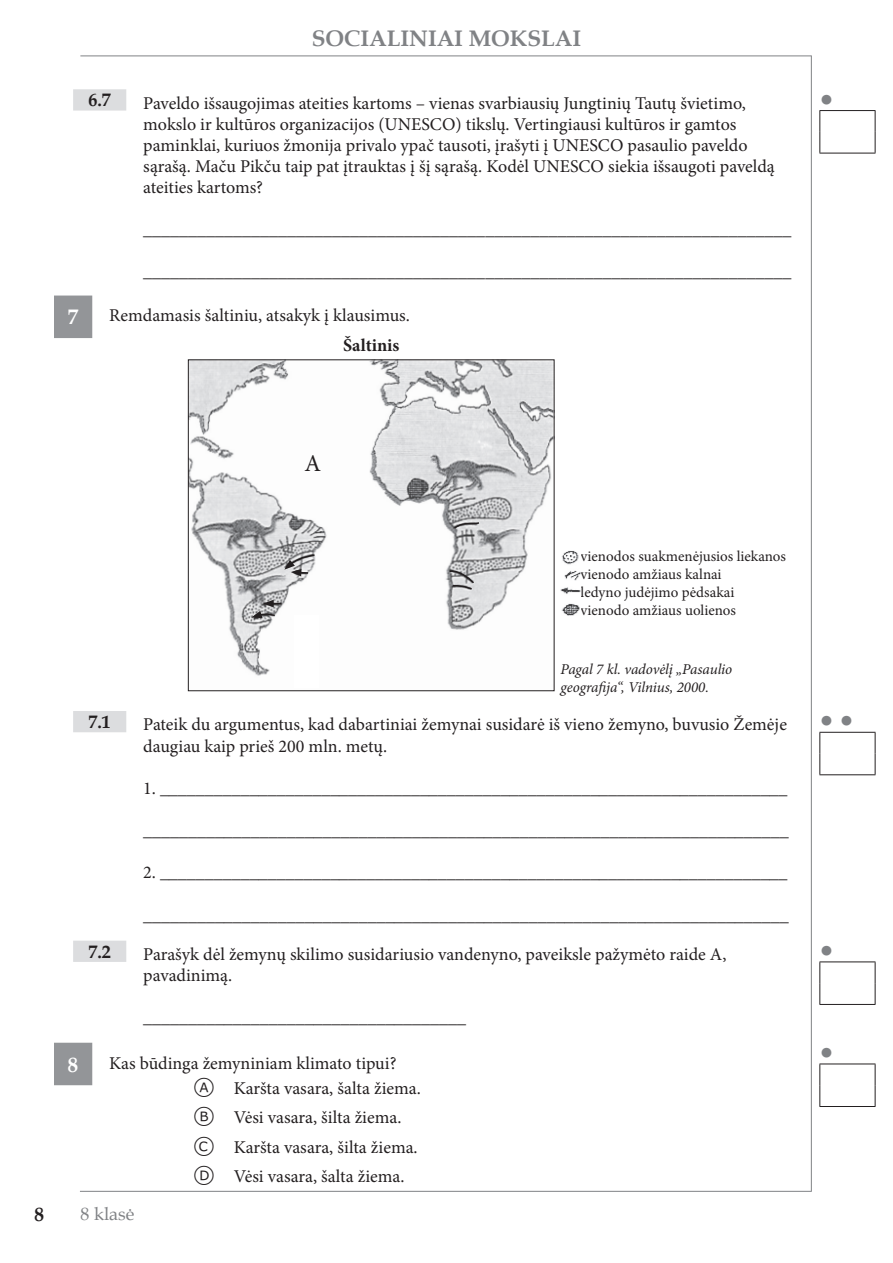
<style>
.page{position:relative;width:893px;height:1263px;background:#fff}
.page>*{position:absolute;margin:0;border:0;box-sizing:border-box;transform-origin:0 0}
.t1{font:24px "Minion Pro";color:#231f20}
.t2{font:700 22.5px "Book Antiqua";color:#808285}
.t3{font:22.5px "Arial";color:#808285}
.t4{font:700 21px "Book Antiqua";color:#fff}
.t5{font:700 19.5px "Book Antiqua";color:#231f20}
.t6{font:18px/21px "Minion Pro";color:#231f20}
.t7{font:700 18px "Book Antiqua";color:#231f20}
.t8{font:700 18px "Minion Pro";color:#231f20}
.t9{font:18px "Book Antiqua";color:#808285}
.t10{font:15px/18px "Minion Pro";color:#231f20}
.t11{font:italic 15px/18px "Minion Pro";letter-spacing:-.005em;color:#231f20}
.s1{font-family:"TIMSS options";font-size:24px}
</style>
<div class="page">
<hr style="left:80px;top:56px;width:731px;height:1px;background:#808285">
<hr style="left:811px;top:56px;width:1px;height:1136px;background:#808285">
<hr style="left:80px;top:1191px;width:731px;height:1px;background:#808285">
<svg style="left:73px;top:89px;width:53px;height:873px"></svg>
<svg style="left:54px;top:296px;width:38px;height:789px"></svg>
<hr style="left:819px;top:110px;width:56px;height:1px;background:#231f20">
<svg style="left:819px;top:111px;width:1px;height:42px"></svg>
<svg style="left:875px;top:111px;width:1px;height:42px"></svg>
<hr style="left:819px;top:153px;width:56px;height:1px;background:#231f20">
<hr style="left:819px;top:732px;width:56px;height:1px;background:#231f20">
<svg style="left:819px;top:733px;width:1px;height:41px"></svg>
<svg style="left:875px;top:733px;width:1px;height:41px"></svg>
<hr style="left:819px;top:774px;width:56px;height:1px;background:#231f20">
<hr style="left:819px;top:961px;width:56px;height:1px;background:#231f20">
<svg style="left:819px;top:962px;width:1px;height:42px"></svg>
<svg style="left:875px;top:962px;width:1px;height:42px"></svg>
<hr style="left:819px;top:1004px;width:56px;height:1px;background:#231f20">
<hr style="left:819px;top:1063px;width:56px;height:1px;background:#231f20">
<svg style="left:819px;top:1064px;width:1px;height:42px"></svg>
<svg style="left:875px;top:1064px;width:1px;height:42px"></svg>
<hr style="left:819px;top:1106px;width:56px;height:1px;background:#231f20">
<img style="left:560px;top:551px;width:21px;height:64px">
<img style="left:190px;top:361px;width:362px;height:315px">
<div style="left:188px;top:359px;width:366px;height:332px;border:1px solid #231f20"></div>
<div style="left:295px;top:615px;width:24px;height:73px;background:#fff"></div>
<svg style="left:448px;top:570px;width:27px;height:21px"></svg>
<svg style="left:452px;top:521px;width:29px;height:9px"></svg>
<svg style="left:284px;top:554px;width:32px;height:22px"></svg>
<svg style="left:251px;top:600px;width:30px;height:18px"></svg>
<p class="t2" style="left:312px;top:23px;width:271px">SOCIALINIAI MOKSLAI</p>
<p class="t7" style="left:88px;top:88px;width:24px">6.7</p>
<p class="t6" style="left:143px;top:93px;width:633px">Paveldo išsaugojimas ateities kartoms – vienas svarbiausių Jungtinių Tautų švietimo, mokslo ir kultūros organizacijos (UNESCO) tikslų. Vertingiausi kultūros ir gamtos paminklai, kuriuos žmonija privalo ypač tausoti, įrašyti į UNESCO pasaulio paveldo sąrašą. Maču Pikču taip pat įtrauktas į šį sąrašą. Kodėl UNESCO siekia išsaugoti paveldą ateities kartoms?</p>
<p class="t6" style="left:143px;top:219px;width:650px">________________________________________________________________________</p>
<p class="t6" style="left:143px;top:261px;width:650px">________________________________________________________________________</p>
<p class="t4" style="left:68px;top:303px;width:12px">7</p>
<p class="t6" style="left:109px;top:305px;width:302px">Remdamasis šaltiniu, atsakyk į klausimus.</p>
<p class="t8" style="left:343px;top:332px;width:58px">Šaltinis</p>
<p class="t3" style="left:820px;top:83px;width:15px">●</p>
<h1 class="t1" style="left:304px;top:447px;width:18px">A</h1>
<p class="t10" style="left:581px;top:548px;width:207px">vienodos suakmenėjusios liekanos vienodo amžiaus kalnai<br>ledyno judėjimo pėdsakai vienodo amžiaus uolienos</p>
<p class="t11" style="left:560px;top:660px;width:173px">Pagal 7 kl. vadovėlį „Pasaulio geografija“, Vilnius, 2000.</p>
<p class="t7" style="left:88px;top:710px;width:24px">7.1</p>
<p class="t6" style="left:143px;top:714px;width:645px">Pateik du argumentus, kad dabartiniai žemynai susidarė iš vieno žemyno, buvusio Žemėje daugiau kaip prieš 200 mln. metų.</p>
<p class="t6" style="left:143px;top:778px;width:646px">1. ______________________________________________________________________</p>
<p class="t6" style="left:143px;top:820px;width:647px">________________________________________________________________________</p>
<p class="t6" style="left:143px;top:862px;width:646px">2. ______________________________________________________________________</p>
<p class="t6" style="left:143px;top:904px;width:647px">________________________________________________________________________</p>
<p class="t7" style="left:88px;top:939px;width:24px">7.2</p>
<p class="t6" style="left:143px;top:944px;width:585px">Parašyk dėl žemynų skilimo susidariusio vandenyno, paveiksle pažymėto raide A, pavadinimą.</p>
<p class="t6" style="left:143px;top:1007px;width:324px">____________________________________</p>
<p class="t4" style="left:68px;top:1050px;width:12px">8</p>
<p class="t6" style="left:194px;top:1050px;width:228px;line-height:25.2px;text-indent:-85px">Kas būdinga žemyniniam klimato tipui? <span class="s1">a</span> Karšta vasara, šalta žiema.</p>
<p class="t6" style="left:194px;top:1103px;width:225px;line-height:29.5px"><span class="s1">b</span> Vėsi vasara, šilta žiema. <span class="s1">c</span> Karšta vasara, šilta žiema. <span class="s1">d</span> Vėsi vasara, šalta žiema.</p>
<p class="t5" style="left:35px;top:1201px;width:11px">8</p>
<p class="t9" style="left:81px;top:1201px;width:55px">8 klasė</p>
<p class="t3" style="left:820px;top:705px;width:35px">● ●</p>
<p class="t3" style="left:820px;top:934px;width:15px">●</p>
<p class="t3" style="left:820px;top:1036px;width:15px">●</p>
</div>
